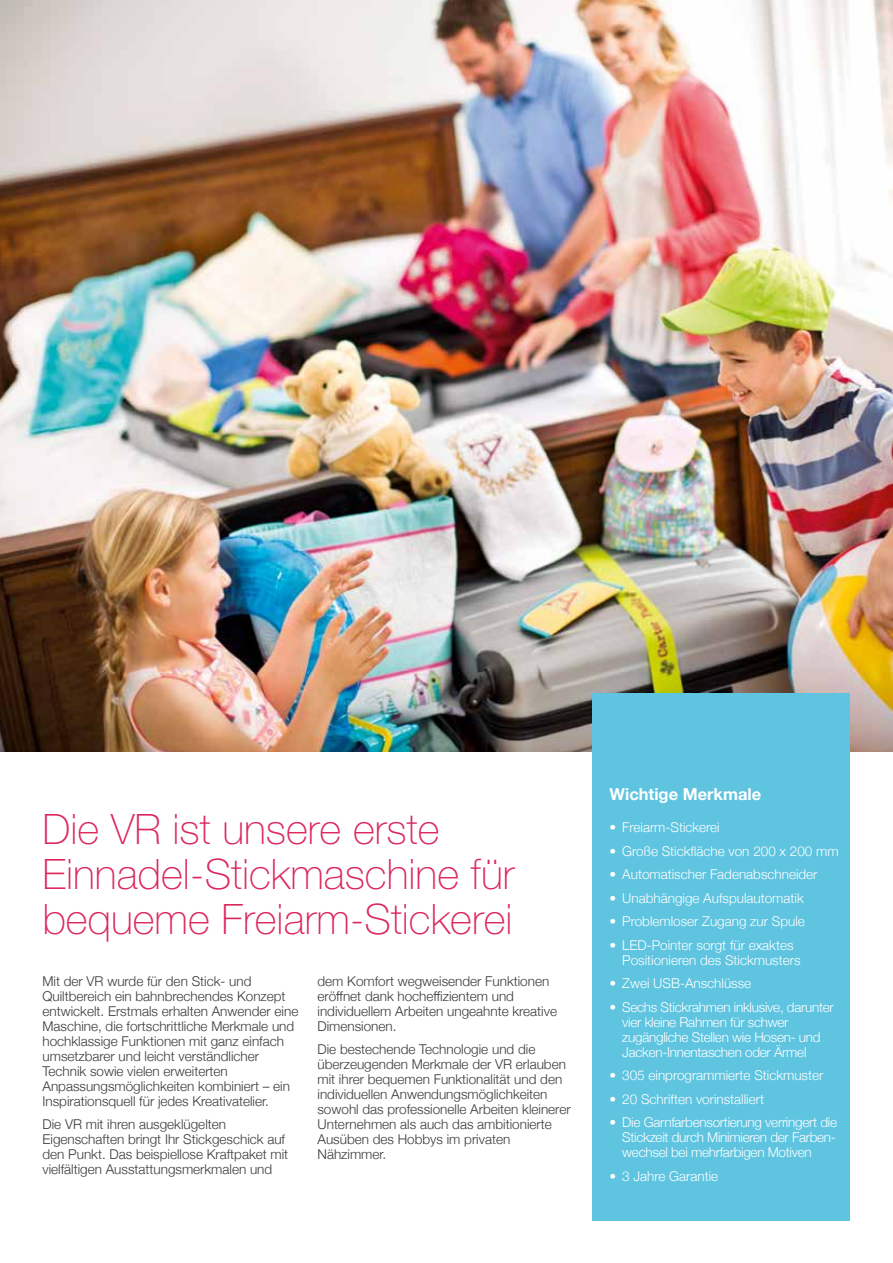
<style>
.page{position:relative;width:893px;height:1263px;background:#fff}
.page>*{position:absolute;margin:0;border:0;box-sizing:border-box;transform-origin:0 0}
.t1{font:100 42px/45px "Helvetica Neue LT";color:#dc275c}
.t2{font:700 16.5px "Helvetica Neue";color:#fff}
.t3{font:300 13.5px/15px "Helvetica Neue";color:#3a3a39}
.t4{font:300 13.5px/15px "Helvetica Neue";color:#fff}
.t5{font:300 13.5px/15px "Helvetica Neue";letter-spacing:-.02em;color:#fff}
</style>
<div class="page">
<img style="left:0;top:0;width:893px;height:751px">
<div style="left:592px;top:693px;width:258px;height:527px;background:#5ec4e0"></div>
<h1 class="t1" style="left:43px;top:806px;width:473px">Die VR ist unsere erste<br>Einnadel-Stickmaschine für bequeme Freiarm-Stickerei</h1>
<p class="t3" style="left:43px;top:973px;width:257px">Mit der VR wurde für den Stick- und Quiltbereich ein bahnbrechendes Konzept entwickelt. Erstmals erhalten Anwender eine Maschine, die fortschrittliche Merkmale und hochklassige Funktionen mit ganz einfach umsetzbarer und leicht verständlicher Technik sowie vielen erweiterten Anpassungsmöglichkeiten kombiniert – ein Inspirationsquell für jedes Kreativatelier.</p>
<p class="t3" style="left:43px;top:1116px;width:247px">Die VR mit ihren ausgeklügelten Eigenschaften bringt Ihr Stickgeschick auf den Punkt. Das beispiellose Kraftpaket mit vielfältigen Ausstattungsmerkmalen und</p>
<p class="t3" style="left:317px;top:973px;width:241px">dem Komfort wegweisender Funktionen eröffnet dank hocheffizientem und individuellem Arbeiten ungeahnte kreative Dimensionen.</p>
<p class="t3" style="left:317px;top:1041px;width:255px">Die bestechende Technologie und die überzeugenden Merkmale der VR erlauben mit ihrer bequemen Funktionalität und den individuellen Anwendungsmöglichkeiten sowohl das professionelle Arbeiten kleinerer Unternehmen als auch das ambitionierte Ausüben des Hobbys im privaten Nähzimmer.</p>
<p class="t2" style="left:609px;top:781px;width:153px">Wichtige Merkmale</p>
<p class="t4" style="left:609px;top:819px;width:112px">• Freiarm-Stickerei</p>
<p class="t4" style="left:609px;top:842px;width:231px">• Große Stickfläche von 200 x 200 mm</p>
<p class="t4" style="left:609px;top:866px;width:210px">• Automatischer Fadenabschneider</p>
<p class="t4" style="left:609px;top:889px;width:196px">• Unabhängige Aufspulautomatik</p>
<p class="t4" style="left:609px;top:913px;width:197px">• Problemloser Zugang zur Spule</p>
<p class="t4" style="left:622px;top:937px;width:180px;text-indent:-13px">• LED-Pointer sorgt für exaktes<br>Positionieren des Stickmusters</p>
<p class="t4" style="left:609px;top:975px;width:143px">• Zwei USB-Anschlüsse</p>
<p class="t5" style="left:622px;top:999px;width:213px;text-indent:-13px">• Sechs Stickrahmen inklusive, darunter vier kleine Rahmen für schwer zugängliche Stellen wie Hosen- und Jacken-Innentaschen oder Ärmel</p>
<p class="t4" style="left:609px;top:1067px;width:215px">• 305 einprogrammierte Stickmuster</p>
<p class="t4" style="left:609px;top:1091px;width:156px">• 20 Schriften vorinstalliert</p>
<p class="t4" style="left:622px;top:1114px;width:216px;text-align:justify;text-indent:-13px">• Die Garnfarbensortierung verringert die Stickzeit durch Minimieren der Farben&shy;wechsel bei mehrfarbigen Motiven</p>
<p class="t4" style="left:609px;top:1168px;width:110px">• 3 Jahre Garantie</p>
</div>
